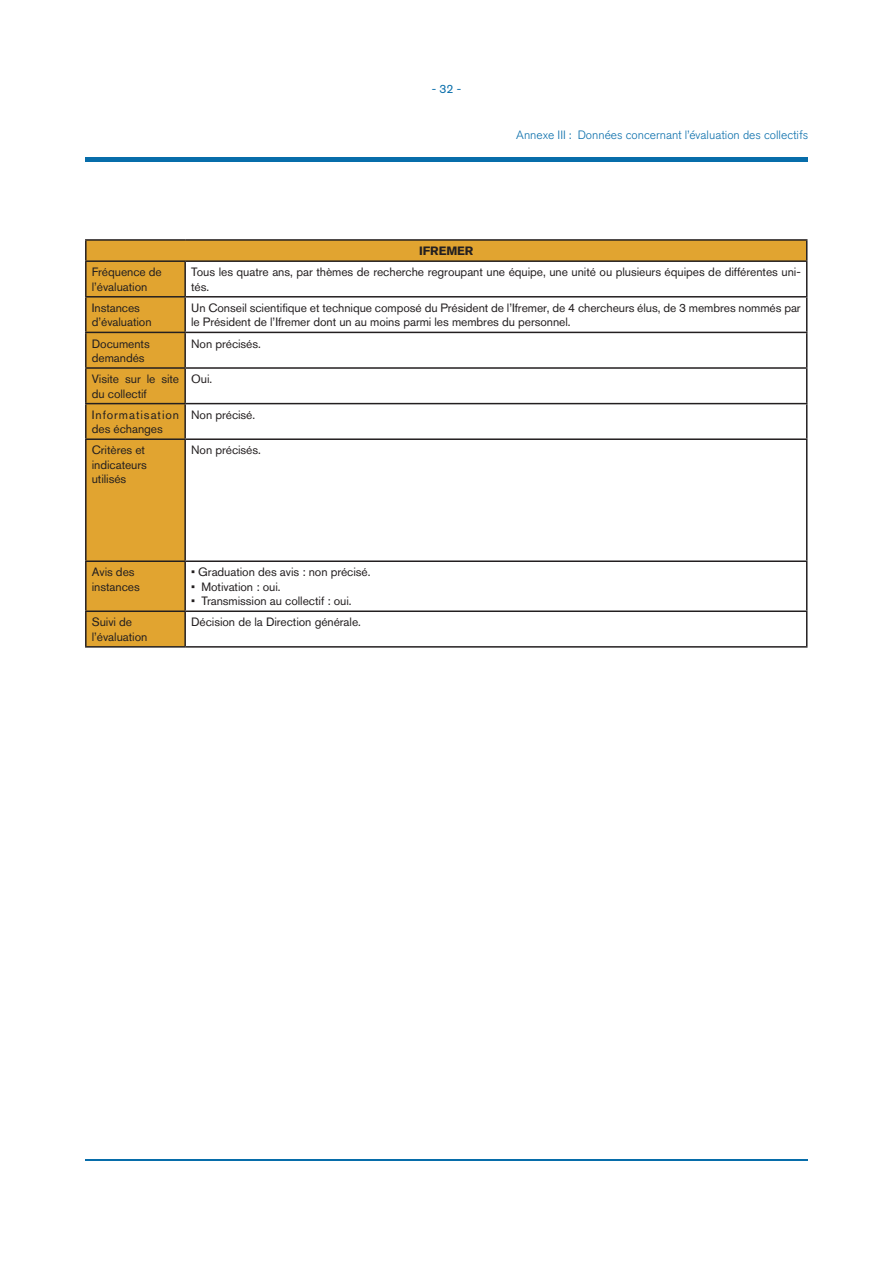
<style>
.page{position:relative;width:893px;height:1263px;background:#fff}
.page>*{position:absolute;margin:0;border:0;box-sizing:border-box;transform-origin:0 0}
.t1{font:12px/14.4px "Akzidenz Grotesk BQ";letter-spacing:-.005em;color:#231f20}
.t2{font:300 12px "Akzidenz Grotesk BQ";color:#076daa}
.t3{font:12px/14.4px "Akzidenz Grotesk BQ";letter-spacing:.08em;color:#231f20}
.t4{font:700 12px "Akzidenz Grotesk BQ";letter-spacing:-.005em;color:#231f20}
.t5{font:12px "Akzidenz Grotesk BQ";color:#076daa}
</style>
<div class="page">
<div style="left:85px;top:157px;width:723px;height:5px;background:#076daa"></div>
<hr style="left:85px;top:1159px;width:723px;height:1px;background:#076daa">
<svg style="left:87px;top:241px;width:719px;height:405px"></svg>
<hr style="left:85px;top:239px;width:100px;height:2px;background:#231f20">
<svg style="left:85px;top:241px;width:2px;height:19px"></svg>
<hr style="left:185px;top:239px;width:622px;height:2px;background:#231f20">
<svg style="left:806px;top:241px;width:1px;height:19px"></svg>
<hr style="left:85px;top:260px;width:100px;height:2px;background:#231f20">
<hr style="left:85px;top:262px;width:2px;height:34px;background:#231f20">
<hr style="left:185px;top:260px;width:622px;height:2px;background:#231f20">
<hr style="left:184px;top:262px;width:2px;height:34px;background:#231f20">
<hr style="left:806px;top:262px;width:1px;height:34px;background:#231f20">
<hr style="left:85px;top:296px;width:100px;height:2px;background:#231f20">
<hr style="left:85px;top:298px;width:2px;height:34px;background:#231f20">
<hr style="left:185px;top:296px;width:622px;height:2px;background:#231f20">
<hr style="left:184px;top:298px;width:2px;height:34px;background:#231f20">
<hr style="left:806px;top:298px;width:1px;height:34px;background:#231f20">
<hr style="left:85px;top:332px;width:100px;height:1px;background:#231f20">
<hr style="left:85px;top:333px;width:2px;height:34px;background:#231f20">
<hr style="left:185px;top:332px;width:622px;height:1px;background:#231f20">
<hr style="left:184px;top:333px;width:2px;height:34px;background:#231f20">
<hr style="left:806px;top:333px;width:1px;height:34px;background:#231f20">
<hr style="left:85px;top:367px;width:100px;height:2px;background:#231f20">
<hr style="left:85px;top:369px;width:2px;height:34px;background:#231f20">
<hr style="left:185px;top:367px;width:622px;height:2px;background:#231f20">
<hr style="left:184px;top:369px;width:2px;height:34px;background:#231f20">
<hr style="left:806px;top:369px;width:1px;height:34px;background:#231f20">
<hr style="left:85px;top:403px;width:100px;height:1px;background:#231f20">
<hr style="left:85px;top:404px;width:2px;height:34px;background:#231f20">
<hr style="left:185px;top:403px;width:622px;height:1px;background:#231f20">
<hr style="left:184px;top:404px;width:2px;height:34px;background:#231f20">
<hr style="left:806px;top:404px;width:1px;height:34px;background:#231f20">
<hr style="left:85px;top:438px;width:100px;height:2px;background:#231f20">
<hr style="left:85px;top:440px;width:2px;height:120px;background:#231f20">
<hr style="left:185px;top:438px;width:622px;height:2px;background:#231f20">
<hr style="left:184px;top:440px;width:2px;height:120px;background:#231f20">
<hr style="left:806px;top:440px;width:1px;height:120px;background:#231f20">
<hr style="left:85px;top:560px;width:100px;height:2px;background:#231f20">
<hr style="left:85px;top:562px;width:2px;height:48px;background:#231f20">
<hr style="left:185px;top:560px;width:622px;height:2px;background:#231f20">
<hr style="left:184px;top:562px;width:2px;height:48px;background:#231f20">
<hr style="left:806px;top:562px;width:1px;height:48px;background:#231f20">
<hr style="left:85px;top:610px;width:100px;height:2px;background:#231f20">
<hr style="left:85px;top:612px;width:2px;height:34px;background:#231f20">
<hr style="left:185px;top:610px;width:622px;height:2px;background:#231f20">
<hr style="left:184px;top:612px;width:2px;height:34px;background:#231f20">
<hr style="left:806px;top:612px;width:1px;height:34px;background:#231f20">
<hr style="left:85px;top:646px;width:100px;height:2px;background:#231f20">
<hr style="left:185px;top:646px;width:622px;height:2px;background:#231f20">
<p class="t5" style="left:432px;top:81px;width:31px">- 32 -</p>
<p class="t4" style="left:419px;top:244px;width:56px">IFREMER</p>
<p class="t2" style="left:516px;top:128px;width:294px">Annexe III : Données concernant l’évaluation des collectifs</p>
<p class="t1" style="left:92px;top:265px;width:72px">Fréquence de l’évaluation</p>
<p class="t1" style="left:191px;top:265px;width:611px">Tous les quatre ans, par thèmes de recherche regroupant une équipe, une unité ou plusieurs équipes de différentes uni&shy;tés.</p>
<p class="t1" style="left:92px;top:300px;width:61px">Instances d’évaluation</p>
<p class="t1" style="left:191px;top:300px;width:611px">Un Conseil scientifique et technique composé du Président de l’Ifremer, de 4 chercheurs élus, de 3 membres nommés par le Président de l’Ifremer dont un au moins parmi les membres du personnel.</p>
<p class="t1" style="left:92px;top:336px;width:60px">Documents demandés</p>
<p class="t1" style="left:191px;top:336px;width:71px">Non précisés.</p>
<p class="t1" style="left:92px;top:372px;width:89px">Visite sur le site du collectif</p>
<p class="t1" style="left:191px;top:372px;width:23px">Oui.</p>
<p class="t3" style="left:92px;top:407px;width:89px">Informatisation des échanges</p>
<p class="t1" style="left:191px;top:407px;width:66px">Non précisé.</p>
<p class="t1" style="left:92px;top:443px;width:57px">Critères et indicateurs utilisés</p>
<p class="t1" style="left:191px;top:443px;width:71px">Non précisés.</p>
<p class="t1" style="left:92px;top:565px;width:50px">Avis des instances</p>
<p class="t1" style="left:191px;top:565px;width:181px">• Graduation des avis : non précisé.</p>
<p class="t1" style="left:191px;top:579px;width:91px">• Motivation : oui.</p>
<p class="t1" style="left:191px;top:594px;width:162px">• Transmission au collectif : oui.</p>
<p class="t1" style="left:92px;top:615px;width:57px">Suivi de l’évaluation</p>
<p class="t1" style="left:191px;top:615px;width:171px">Décision de la Direction générale.</p>
</div>
